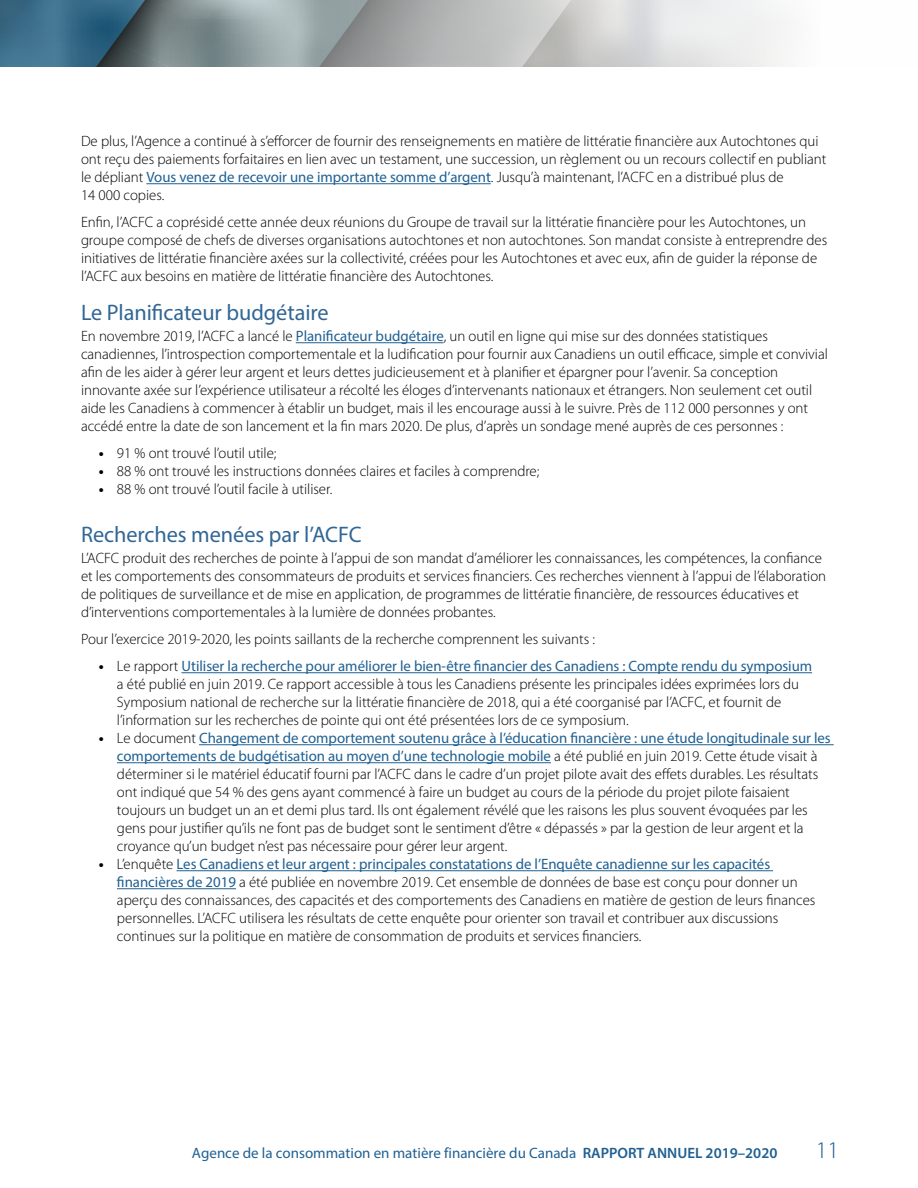
<style>
.page{position:relative;width:918px;height:1188px;background:#fff}
.page>*{position:absolute;margin:0;border:0;box-sizing:border-box;transform-origin:0 0}
.t1{font:300 24px "Myriad Pro";color:#1f6092}
.t2{font:22.5px "Myriad Pro";color:#316695}
.t3{font:300 15px/18px "Myriad Pro";color:#000}
.t4{font:15px "Myriad Pro";color:#1f6092}
.s1{font-weight:400;color:#1f6092}
.s2{font-weight:700}
.s3{font-weight:600}
</style>
<div class="page">
<svg style="left:646px;top:0;width:140px;height:67px;fill:#edeeee"></svg>
<svg style="left:0;top:0;width:646px;height:67px;background:#8f9da3"></svg>
<hr style="left:146px;top:183px;width:345px;height:1px;background:#1f6092">
<hr style="left:296px;top:342px;width:148px;height:1px;background:#1f6092">
<hr style="left:181px;top:672px;width:631px;height:1px;background:#1f6092">
<hr style="left:199px;top:744px;width:635px;height:1px;background:#1f6092">
<hr style="left:117px;top:762px;width:434px;height:1px;background:#1f6092">
<hr style="left:177px;top:870px;width:596px;height:1px;background:#1f6092">
<hr style="left:117px;top:888px;width:119px;height:1px;background:#1f6092">
<p class="t3" style="left:81px;top:133px;width:747px">De plus, l’Agence a continué à s’efforcer de fournir des renseignements en matière de littératie financière aux Autochtones qui ont reçu des paiements forfaitaires en lien avec un testament, une succession, un règlement ou un recours collectif en publiant le dépliant <span class="s1">Vous venez de recevoir une importante somme d’argent</span>. Jusqu’à maintenant, l’ACFC en a distribué plus de<br>14 000 copies.</p>
<p class="t3" style="left:81px;top:214px;width:748px">Enfin, l’ACFC a coprésidé cette année deux réunions du Groupe de travail sur la littératie financière pour les Autochtones, un groupe composé de chefs de diverses organisations autochtones et non autochtones. Son mandat consiste à entreprendre des initiatives de littératie financière axées sur la collectivité, créées pour les Autochtones et avec eux, afin de guider la réponse de l’ACFC aux besoins en matière de littératie financière des Autochtones.</p>
<h3 class="t2" style="left:81px;top:299px;width:249px">Le Planificateur budgétaire</h3>
<p class="t3" style="left:81px;top:328px;width:748px">En novembre 2019, l’ACFC a lancé le <span class="s1">Planificateur budgétaire</span>, un outil en ligne qui mise sur des données statistiques canadiennes, l’introspection comportementale et la ludification pour fournir aux Canadiens un outil efficace, simple et convivial afin de les aider à gérer leur argent et leurs dettes judicieusement et à planifier et épargner pour l’avenir. Sa conception innovante axée sur l’expérience utilisateur a récolté les éloges d’intervenants nationaux et étrangers. Non seulement cet outil aide les Canadiens à commencer à établir un budget, mais il les encourage aussi à le suivre. Près de 112 000 personnes y ont accédé entre la date de son lancement et la fin mars 2020. De plus, d’après un sondage mené auprès de ces personnes :</p>
<p class="t3" style="left:99px;top:445px;width:179px"><span class="s2">•</span> 91 % ont trouvé l’outil utile;</p>
<p class="t3" style="left:99px;top:463px;width:442px"><span class="s2">•</span> 88 % ont trouvé les instructions données claires et faciles à comprendre;</p>
<p class="t3" style="left:99px;top:481px;width:235px"><span class="s2">•</span> 88 % ont trouvé l’outil facile à utiliser.</p>
<h3 class="t2" style="left:81px;top:521px;width:282px">Recherches menées par l’ACFC</h3>
<p class="t3" style="left:81px;top:550px;width:747px">L’ACFC produit des recherches de pointe à l’appui de son mandat d’améliorer les connaissances, les compétences, la confiance et les comportements des consommateurs de produits et services financiers. Ces recherches viennent à l’appui de l’élaboration de politiques de surveillance et de mise en application, de programmes de littératie financière, de ressources éducatives et d’interventions comportementales à la lumière de données probantes.</p>
<p class="t3" style="left:81px;top:631px;width:516px">Pour l’exercice 2019-2020, les points saillants de la recherche comprennent les suivants :</p>
<p class="t3" style="left:117px;top:658px;width:697px;text-indent:-18px"><span class="s2">•</span> Le rapport <span class="s1">Utiliser la recherche pour améliorer le bien-être financier des Canadiens : Compte rendu du symposium </span>a été publié en juin 2019. Ce rapport accessible à tous les Canadiens présente les principales idées exprimées lors du Symposium national de recherche sur la littératie financière de 2018, qui a été coorganisé par l’ACFC, et fournit de l’information sur les recherches de pointe qui ont été présentées lors de ce symposium.</p>
<p class="t3" style="left:117px;top:730px;width:715px;text-indent:-18px"><span class="s2">•</span> Le document <span class="s1">Changement de comportement soutenu grâce à l’éducation financière : une étude longitudinale sur les comportements de budgétisation au moyen d’une technologie mobile</span> a été publié en juin 2019. Cette étude visait à déterminer si le matériel éducatif fourni par l’ACFC dans le cadre d’un projet pilote avait des effets durables. Les résultats ont indiqué que 54 % des gens ayant commencé à faire un budget au cours de la période du projet pilote faisaient toujours un budget un an et demi plus tard. Ils ont également révélé que les raisons les plus souvent évoquées par les gens pour justifier qu’ils ne font pas de budget sont le sentiment d’être « dépassés » par la gestion de leur argent et la croyance qu’un budget n’est pas nécessaire pour gérer leur argent.</p>
<p class="t3" style="left:117px;top:856px;width:700px;text-indent:-18px"><span class="s2">•</span> L’enquête <span class="s1">Les Canadiens et leur argent : principales constatations de l’Enquête canadienne sur les capacités financières de 2019</span> a été publiée en novembre 2019. Cet ensemble de données de base est conçu pour donner un aperçu des connaissances, des capacités et des comportements des Canadiens en matière de gestion de leurs finances personnelles. L’ACFC utilisera les résultats de cette enquête pour orienter son travail et contribuer aux discussions continues sur la politique en matière de consommation de produits et services financiers.</p>
<p class="t4" style="left:192px;top:1144px;width:587px">Agence de la consommation en matière financière du Canada <span class="s3">RAPPORT ANNUEL 2019–2020</span></p>
<h1 class="t1" style="left:816px;top:1137px;width:25px">11</h1>
</div>
